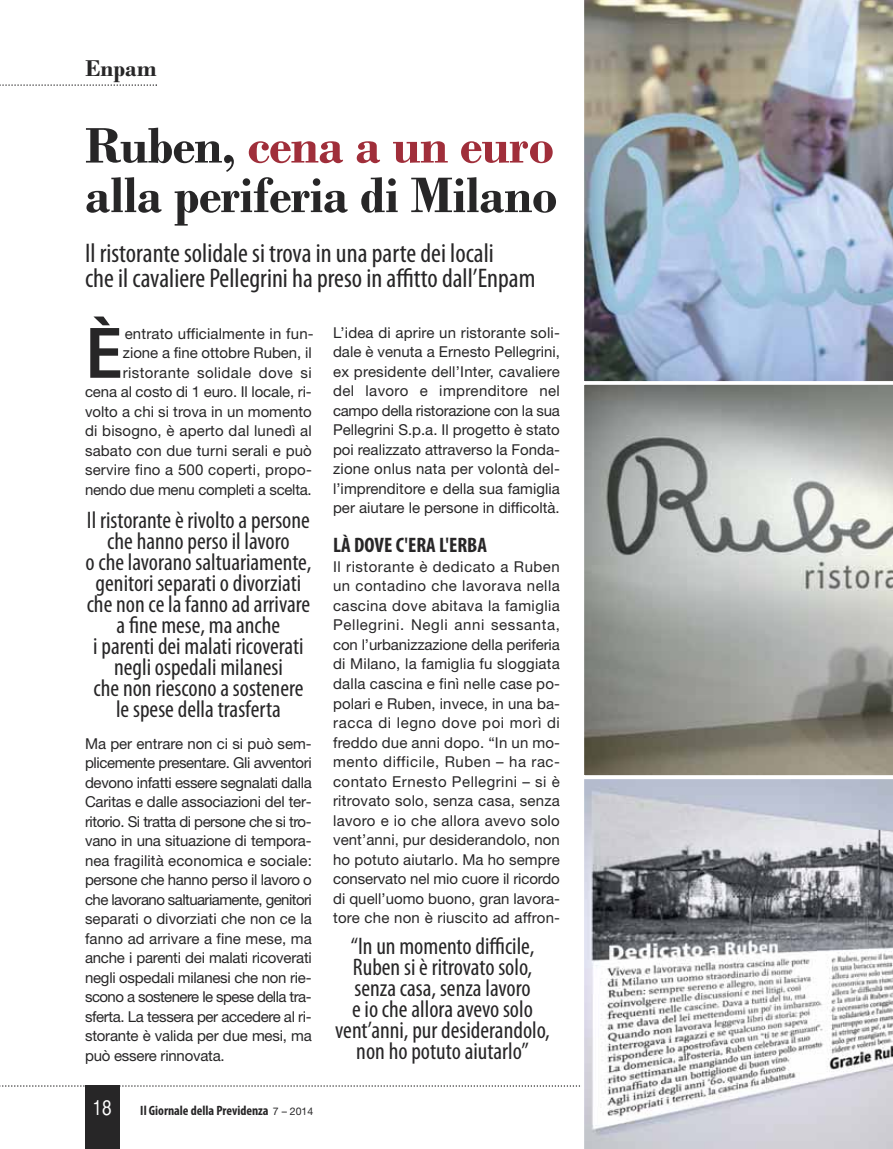
<style>
.page{position:relative;width:893px;height:1149px;background:#fff}
.page>*{position:absolute;margin:0;border:0;box-sizing:border-box;transform-origin:0 0}
.t1{font:600 73.65px "Myriad Pro";color:#272627}
.t2{font:700 52.5px/49.5px "Bodoni";letter-spacing:-.015em;color:#272627}
.t3{font:condensed 27px/25.5px "Myriad Pro";color:#272627}
.t4{font:condensed 24px/21px "Myriad Pro";color:#272627;text-align:center}
.t5{font:700 24px "Bodoni";color:#272627}
.t6{font:700 condensed 21px "Myriad Pro";color:#272627}
.t7{font:21px "Helvetica CY Plain";color:#fff}
.t8{font:15px/19.5px "Helvetica Neue";color:#272627;text-align:justify}
.t9{font:700 condensed 13.5px "Myriad Pro";color:#272627}
.s1{color:#a02e3a}
.s2{font-family:"Helvetica Neue";font-weight:400;font-stretch:normal;font-size:10.5px}
</style>
<div class="page">
<svg style="left:0;top:1085px;width:580px;height:1px"></svg>
<svg style="left:0;top:84px;width:157px;height:2px"></svg>
<svg style="left:584px;top:384px;width:309px;height:392px"></svg>
<img style="left:584px;top:0;width:309px;height:382px">
<svg style="left:584px;top:779px;width:309px;height:369px"></svg>
<div style="left:85px;top:1084px;width:34px;height:64px;background:#272627"></div>
<p class="t5" style="left:85px;top:60px;width:73px">Enpam</p>
<p class="t2" style="left:85px;top:127px;width:474px">Ruben, <span class="s1">cena a un euro </span>alla periferia di Milano</p>
<p class="t3" style="left:85px;top:242px;width:452px">Il ristorante solidale si trova in una parte dei locali<br>che il cavaliere Pellegrini ha preso in affitto dall’Enpam</p>
<p class="t8" style="left:333px;top:324px;width:228px">L’idea di aprire un ristorante soli&shy;dale è venuta a Ernesto Pellegrini, ex presidente dell’Inter, cavaliere del lavoro e imprenditore nel campo della ristorazione con la sua Pellegrini S.p.a. Il progetto è stato poi realizzato attraverso la Fonda&shy;zione onlus nata per volontà del&shy;l’imprenditore e della sua famiglia per aiutare le persone in difficoltà.</p>
<p class="t6" style="left:333px;top:537px;width:155px">LÀ DOVE C'ERA L'ERBA</p>
<p class="t8" style="left:333px;top:558px;width:229px">Il ristorante è dedicato a Ruben un contadino che lavorava nella cascina dove abitava la famiglia Pellegrini. Negli anni sessanta, con l’urbanizzazione della periferia di Milano, la famiglia fu sloggiata dalla cascina e finì nelle case po&shy;polari e Ruben, invece, in una ba&shy;racca di legno dove poi morì di freddo due anni dopo. “In un mo&shy;mento difficile, Ruben – ha rac&shy;contato Ernesto Pellegrini – si è ritrovato solo, senza casa, senza lavoro e io che allora avevo solo vent’anni, pur desiderandolo, non ho potuto aiutarlo. Ma ho sempre conservato nel mio cuore il ricordo di quell’uomo buono, gran lavora&shy;tore che non è riuscito ad affron-</p>
<p class="t1" style="left:85px;top:309px;width:39px">È</p>
<p class="t8" style="left:85px;top:325px;width:230px;text-align:right">entrato ufficialmente in fun-<br>zione a fine ottobre Ruben, il ristorante solidale dove si<br>cena al costo di 1 euro. Il locale, ri&shy;volto a chi si trova in un momento di bisogno, è aperto dal lunedì al sabato con due turni serali e può servire fino a 500 coperti, propo&shy;nendo due menu completi a scelta.</p>
<p class="t4" style="left:85px;top:511px;width:227px">Il ristorante è rivolto a persone che hanno perso il lavoro<br>o che lavorano saltuariamente, genitori separati o divorziati che non ce la fanno ad arrivare a fine mese, ma anche<br>i parenti dei malati ricoverati negli ospedali milanesi<br>che non riescono a sostenere le spese della trasferta</p>
<p class="t8" style="left:85px;top:734px;width:228px">Ma per entrare non ci si può sem&shy;plicemente presentare. Gli avventori devono infatti essere segnalati dalla Caritas e dalle associazioni del ter&shy;ritorio. Si tratta di persone che si tro&shy;vano in una situazione di tempora&shy;nea fragilità economica e sociale: persone che hanno perso il lavoro o che lavorano saltuariamente, genitori separati o divorziati che non ce la fanno ad arrivare a fine mese, ma anche i parenti dei malati ricoverati negli ospedali milanesi che non rie&shy;scono a sostenere le spese della tra&shy;sferta. La tessera per accedere al ri&shy;storante è valida per due mesi, ma può essere rinnovata.</p>
<p class="t4" style="left:335px;top:937px;width:216px">“In un momento difficile,<br>Ruben si è ritrovato solo, senza casa, senza lavoro<br>e io che allora avevo solo vent’anni, pur desiderandolo, non ho potuto aiutarlo”</p>
<p class="t7" style="left:92px;top:1095px;width:21px">18</p>
<p class="t9" style="left:140px;top:1105px;width:174px">Il Giornale della Previdenza <span class="s2">7 – 2014</span></p>
</div>
